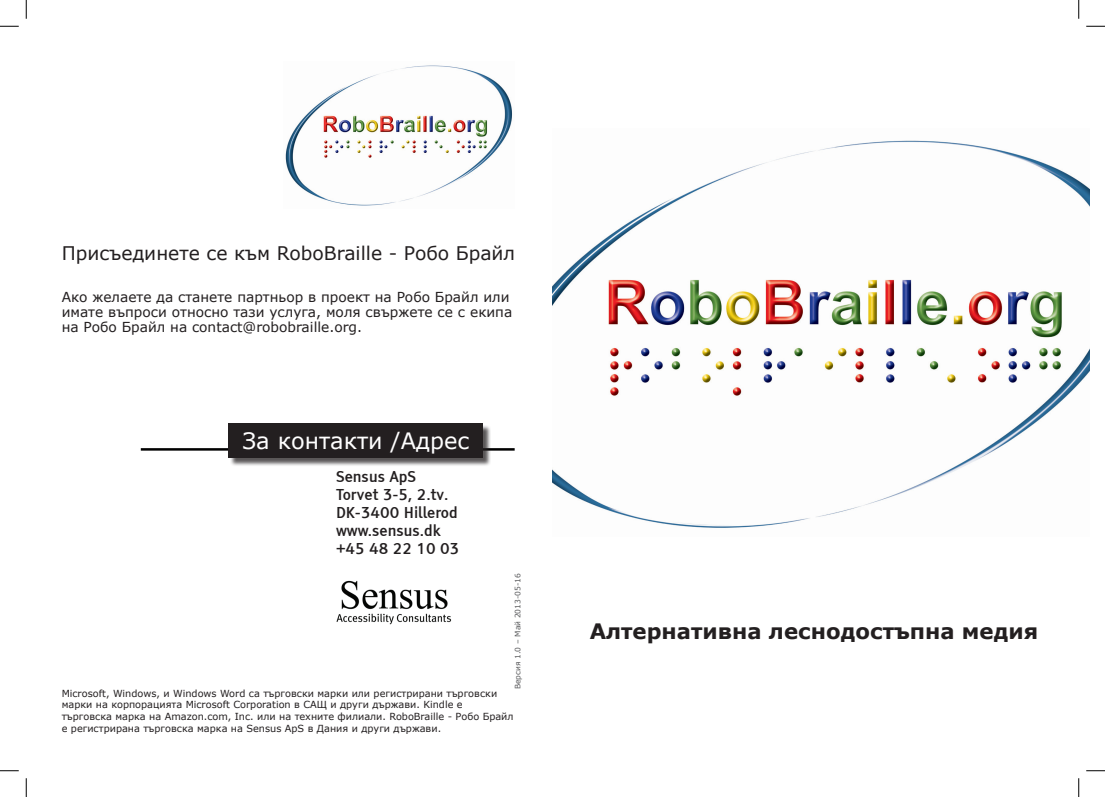
<style>
.page{position:relative;width:1105px;height:797px;background:#fff}
.page>*{position:absolute;margin:0;border:0;box-sizing:border-box;transform-origin:0 0}
.t1{font:22.5px "Verdana";color:#fff}
.t2{font:700 21.25px "Verdana";color:#231f20}
.t3{font:18.75px "Verdana";color:#231f20}
.t4{font:700 15px/18px "Tiresias P Cfont";color:#231f20}
.t5{font:13.75px/15px "Verdana";color:#231f20}
.t6{font:9.75px/11.8px "Verdana";color:#231f20}
.t7{font:7.5px "Verdana";color:#57585a}
</style>
<div class="page">
<img style="left:552px;top:140px;width:537px;height:388px">
<hr style="left:141px;top:448px;width:374px;height:2px;background:#000">
<img style="left:336px;top:580px;width:116px;height:45px">
<img style="left:285px;top:65px;width:227px;height:141px">
<div style="left:229px;top:425px;width:262px;height:41px;background:#231f20;opacity:.75"></div>
<div style="left:228px;top:423px;width:254px;height:35px;background:#231f20"></div>
<svg style="left:0;top:25px;width:19px;height:2px"></svg>
<svg style="left:1086px;top:25px;width:19px;height:2px"></svg>
<svg style="left:0;top:770px;width:19px;height:1px"></svg>
<svg style="left:1086px;top:770px;width:19px;height:1px"></svg>
<svg style="left:25px;top:0;width:2px;height:19px"></svg>
<svg style="left:25px;top:778px;width:2px;height:19px"></svg>
<svg style="left:1078px;top:0;width:1px;height:19px"></svg>
<svg style="left:1078px;top:778px;width:1px;height:19px"></svg>
<h3 class="t3" style="left:62px;top:240px;width:455px">Присъединете се към RoboBraille - Робо Брайл</h3>
<h3 class="t5" style="left:62px;top:289px;width:452px">Ако желаете да станете партньор в проект на Робо Брайл или имате въпроси относно тази услуга, моля свържете се с екипа на Робо Брайл на contact@robobraille.org.</h3>
<h1 class="t1" style="left:242px;top:426px;width:229px">За контакти /Адрес</h1>
<h3 class="t4" style="left:336px;top:467px;width:125px">Sensus ApS<br>Torvet 3-5, 2.tv.<br>DK-3400 Hillerod www.sensus.dk +45 48 22 10 03</h3>
<p class="t7" style="left:512px;top:689px;width:117px;rotate:-90deg">Версия 1.0 – Май 2013-05-16</p>
<p class="t6" style="left:62px;top:687px;width:453px">Microsoft, Windows, и Windows Word са търговски марки или регистрирани търговски марки на корпорацията Microsoft Corporation в САЩ и други държави. Kindle е търговска марка на Amazon.com, Inc. или на техните филиали. RoboBraille - Робо Брайл е регистрирана търговска марка на Sensus ApS в Дания и други държави.</p>
<h2 class="t2" style="left:590px;top:616px;width:450px">Алтернативна леснодостъпна медия</h2>
</div>
